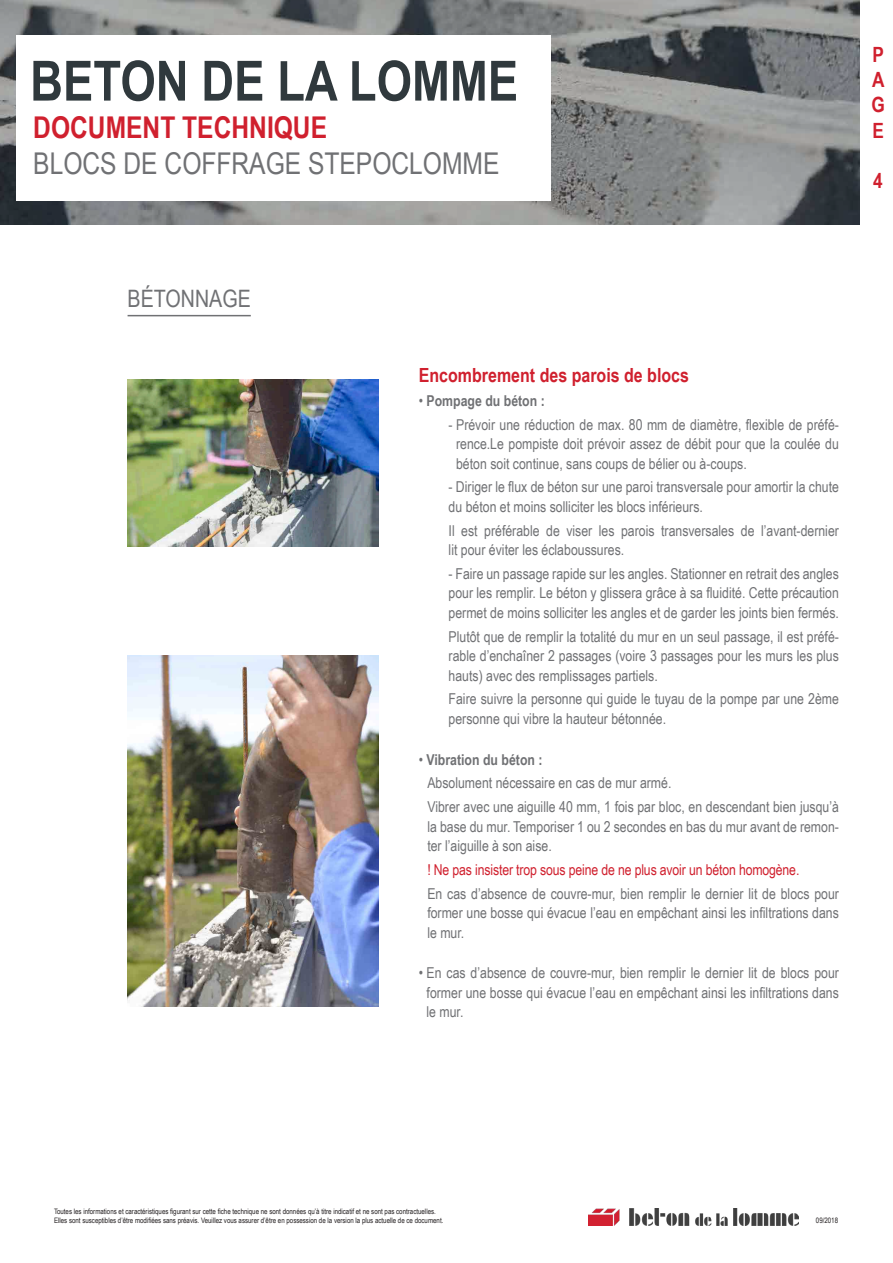
<style>
.page{position:relative;width:893px;height:1263px;background:#fff}
.page>*{position:absolute;margin:0;border:0;box-sizing:border-box;transform-origin:0 0}
.t1{font:700 55.5px "Arial Narrow";color:#30393d}
.t2{font:30px "Arial Narrow";color:#707174}
.t3{font:700 30px "Arial Narrow";color:#d0202e}
.t4{font:24px "Arial Narrow";color:#707174}
.t5{font:700 21px "Arial Narrow";color:#d0202e}
.t6{font:700 19.5px "Arial Narrow";color:#d0202e}
.t7{font:15px/19.5px "Arial Narrow";color:#707174;text-align:justify}
.t8{font:15px "Arial Narrow";letter-spacing:-.01em;color:#d0202e}
.t9{font:700 15px "Arial Narrow";color:#707174}
.t10{font:7.5px/9px "Arial Narrow";color:#231f20}
.s1{font-weight:400}
</style>
<div class="page">
<svg style="left:0;top:0;width:860px;height:225px;background:#7f8282"></svg>
<div style="left:16px;top:35px;width:535px;height:166px;background:#fff"></div>
<img style="left:588px;top:1209px;width:210px;height:16px">
<hr style="left:128px;top:315px;width:123px;height:1px;background:#707174">
<img style="left:128px;top:379px;width:250px;height:167px">
<img style="left:128px;top:655px;width:250px;height:352px">
<h1 class="t1" style="left:30px;top:39px;width:490px">BETON DE LA LOMME</h1>
<h2 class="t3" style="left:33px;top:105px;width:295px">DOCUMENT TECHNIQUE</h2>
<h2 class="t2" style="left:33px;top:141px;width:468px">BLOCS DE COFFRAGE STEPOCLOMME</h2>
<p class="t5" style="left:872px;top:39px;width:13px">P</p>
<p class="t5" style="left:872px;top:64px;width:14px">A</p>
<p class="t5" style="left:871px;top:89px;width:15px">G</p>
<p class="t5" style="left:872px;top:114px;width:13px">E</p>
<p class="t5" style="left:873px;top:165px;width:11px">4</p>
<p class="t4" style="left:128px;top:281px;width:125px">BÉTONNAGE</p>
<p class="t6" style="left:419px;top:360px;width:272px">Encombrement des parois de blocs</p>
<p class="t9" style="left:419px;top:389px;width:127px"><span class="s1">•</span> Pompage du béton :</p>
<p class="t7" style="left:456px;top:414px;width:384px;text-indent:-8px">- Prévoir une réduction de max. 80 mm de diamètre, flexible de préfé&shy;rence.Le pompiste doit prévoir assez de débit pour que la coulée du béton soit continue, sans coups de bélier ou à-coups.</p>
<p class="t7" style="left:449px;top:477px;width:392px">- Diriger le flux de béton sur une paroi transversale pour amortir la chute du béton et moins solliciter les blocs inférieurs.</p>
<p class="t7" style="left:449px;top:520px;width:392px">Il est préférable de viser les parois transversales de l’avant-dernier lit pour éviter les éclaboussures.</p>
<p class="t7" style="left:449px;top:563px;width:392px">- Faire un passage rapide sur les angles. Stationner en retrait des angles pour les remplir. Le béton y glissera grâce à sa fluidité. Cette précaution permet de moins solliciter les angles et de garder les joints bien fermés.</p>
<p class="t7" style="left:449px;top:626px;width:392px">Plutôt que de remplir la totalité du mur en un seul passage, il est préfé&shy;rable d’enchaîner 2 passages (voire 3 passages pour les murs les plus hauts) avec des remplissages partiels.</p>
<p class="t7" style="left:449px;top:689px;width:392px">Faire suivre la personne qui guide le tuyau de la pompe par une 2ème personne qui vibre la hauteur bétonnée.</p>
<p class="t9" style="left:419px;top:748px;width:125px"><span class="s1">•</span> Vibration du béton :</p>
<p class="t7" style="left:427px;top:773px;width:246px">Absolument nécessaire en cas de mur armé.</p>
<p class="t7" style="left:427px;top:796px;width:413px">Vibrer avec une aiguille 40 mm, 1 fois par bloc, en descendant bien jusqu’à la base du mur. Temporiser 1 ou 2 secondes en bas du mur avant de remon&shy;ter l’aiguille à son aise.</p>
<p class="t8" style="left:427px;top:858px;width:374px">! Ne pas insister trop sous peine de ne plus avoir un béton homogène.</p>
<p class="t7" style="left:427px;top:883px;width:413px">En cas d’absence de couvre-mur, bien remplir le dernier lit de blocs pour former une bosse qui évacue l’eau en empêchant ainsi les infiltrations dans le mur.</p>
<p class="t7" style="left:427px;top:963px;width:414px;text-indent:-8px">• En cas d’absence de couvre-mur, bien remplir le dernier lit de blocs pour former une bosse qui évacue l’eau en empêchant ainsi les infiltrations dans le mur.</p>
<p class="t10" style="left:54px;top:1207px;width:391px">Toutes les informations et caractéristiques figurant sur cette fiche technique ne sont données qu’à titre indicatif et ne sont pas contractuelles.<br>Elles sont susceptibles d’être modifiées sans préavis. Veuillez vous assurer d’être en possession de la version la plus actuelle de ce document.</p>
<p class="t10" style="left:816px;top:1216px;width:24px">09/2018</p>
</div>
